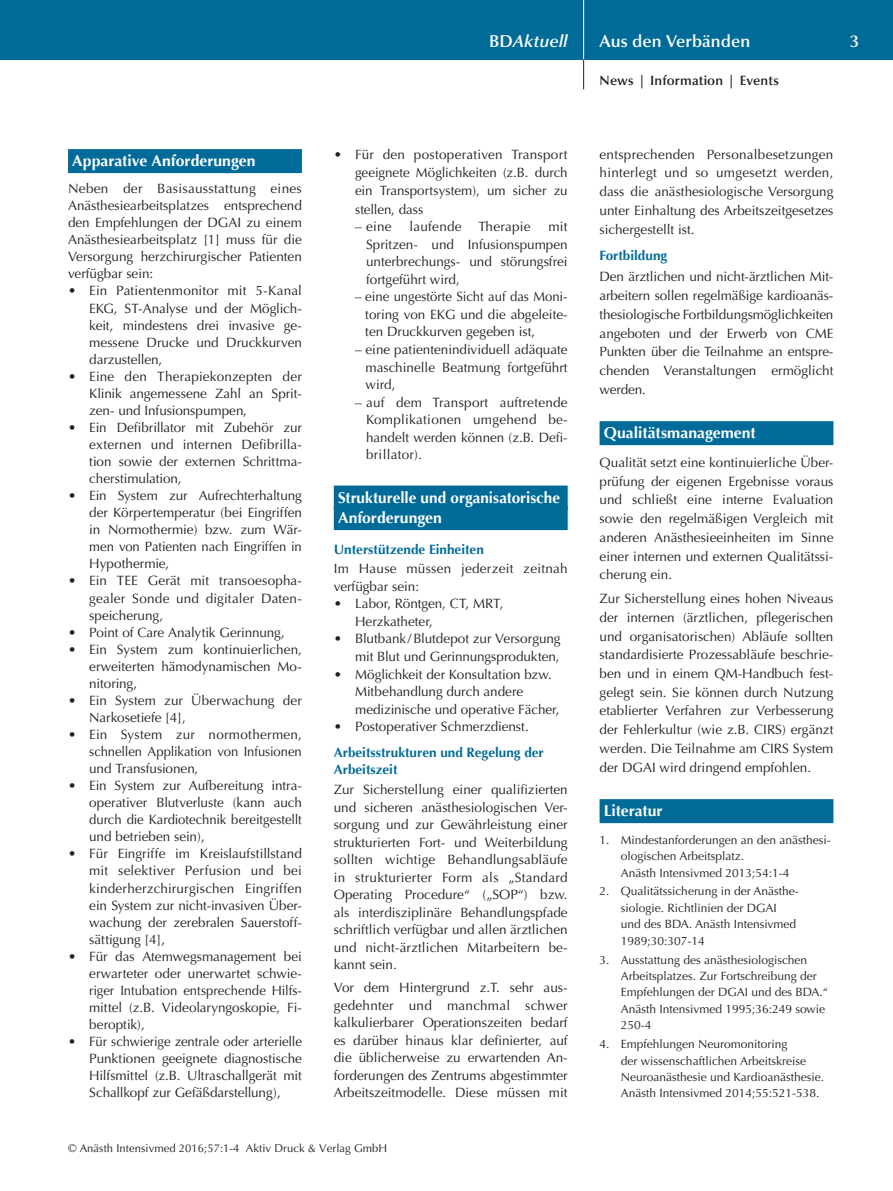
<style>
.page{position:relative;width:893px;height:1191px;background:#fff}
.page>*{position:absolute;margin:0;border:0;box-sizing:border-box;transform-origin:0 0}
.t1{font:600 17.25px "Optima";color:#fff}
.t2{font:italic 600 17.25px "Optima";letter-spacing:.005em;color:#fff}
.t3{font:700 15.75px/20.5px "Optima";color:#fff}
.t4{font:13.5px/17.1px "Optima";color:#231f20;text-align:justify}
.t5{font:700 13.5px/17.5px "Optima";color:#006b98}
.t6{font:13.5px/17.5px "Optima";letter-spacing:.02em;color:#231f20}
.t7{font:600 13.5px "Optima";letter-spacing:.01em;color:#231f20}
.t8{font:12px/16.5px "Optima";color:#231f20}
.t9{font:11.25px "Optima";letter-spacing:.005em;color:#231f20}
.s1{font-style:normal}
</style>
<div class="page">
<div style="left:0;top:0;width:893px;height:60px;background:#006b98"></div>
<hr style="left:583px;top:0;width:1px;height:60px;background:#fff">
<svg style="left:583px;top:60px;width:1px;height:29px"></svg>
<div style="left:68px;top:149px;width:234px;height:24px;background:#006b98"></div>
<div style="left:334px;top:485px;width:234px;height:24px;background:#006b98"></div>
<div style="left:334px;top:506px;width:234px;height:24px;background:#006b98"></div>
<div style="left:600px;top:421px;width:233px;height:24px;background:#006b98"></div>
<div style="left:600px;top:799px;width:233px;height:24px;background:#006b98"></div>
<p class="t3" style="left:72px;top:151px;width:185px">Apparative Anforderungen</p>
<p class="t4" style="left:68px;top:180px;width:235px">Neben der Basisausstattung eines Anästhesiearbeitsplatzes entsprechend den Empfehlungen der DGAI zu einem Anästhesiearbeitsplatz [1] muss für die Versorgung herzchirurgischer Patienten verfügbar sein:</p>
<p class="t4" style="left:89px;top:282px;width:214px;text-indent:-21px">• Ein Patientenmonitor mit 5-Kanal EKG, ST-Analyse und der Möglich&shy;keit, mindestens drei invasive ge&shy;messene Drucke und Druckkurven darzustellen,</p>
<p class="t4" style="left:89px;top:368px;width:214px;text-indent:-21px">• Eine den Therapiekonzepten der Klinik angemessene Zahl an Sprit&shy;zen- und Infusionspumpen,</p>
<p class="t4" style="left:89px;top:419px;width:214px;text-indent:-21px">• Ein Defibrillator mit Zubehör zur externen und internen Defibrilla&shy;tion sowie der externen Schrittma&shy;cherstimulation,</p>
<p class="t4" style="left:89px;top:487px;width:214px;text-indent:-21px">• Ein System zur Aufrechterhaltung der Körpertemperatur (bei Eingriffen in Normothermie) bzw. zum Wär&shy;men von Patienten nach Eingriffen in Hypothermie,</p>
<p class="t4" style="left:89px;top:572px;width:214px;text-indent:-21px">• Ein TEE Gerät mit transoesopha&shy;gealer Sonde und digitaler Daten&shy;speicherung,</p>
<p class="t4" style="left:68px;top:623px;width:218px">• Point of Care Analytik Gerinnung,</p>
<p class="t4" style="left:89px;top:641px;width:214px;text-indent:-21px">• Ein System zum kontinuierlichen, erweiterten hämodynamischen Mo&shy;nitoring,</p>
<p class="t4" style="left:89px;top:692px;width:214px;text-indent:-21px">• Ein System zur Überwachung der<br>Narkosetiefe [4],</p>
<p class="t4" style="left:89px;top:726px;width:214px;text-indent:-21px">• Ein System zur normothermen, schnellen Applikation von Infusionen und Transfusionen,</p>
<p class="t4" style="left:89px;top:777px;width:214px;text-indent:-21px">• Ein System zur Aufbereitung intra&shy;operativer Blutverluste (kann auch durch die Kardiotechnik bereitgestellt und betrieben sein),</p>
<p class="t4" style="left:89px;top:845px;width:214px;text-indent:-21px">• Für Eingriffe im Kreislaufstillstand mit selektiver Perfusion und bei kinderherzchirurgischen Eingriffen ein System zur nicht-invasiven Über&shy;wachung der zerebralen Sauerstoff&shy;sättigung [4],</p>
<p class="t4" style="left:89px;top:947px;width:214px;text-indent:-21px">• Für das Atemwegsmanagement bei erwarteter oder unerwartet schwie&shy;riger Intubation entsprechende Hilfs&shy;mittel (z.B. Videolaryngoskopie, Fi&shy;beroptik),</p>
<p class="t4" style="left:89px;top:1033px;width:214px;text-indent:-21px">• Für schwierige zentrale oder arterielle Punktionen geeignete diagnostische Hilfsmittel (z.B. Ultraschallgerät mit Schallkopf zur Gefäßdarstellung),</p>
<p class="t2" style="left:489px;top:31px;width:80px"><span class="s1">BD</span>Aktuell</p>
<p class="t1" style="left:600px;top:31px;width:152px">Aus den Verbänden</p>
<p class="t1" style="left:850px;top:31px;width:10px">3</p>
<p class="t7" style="left:600px;top:73px;width:181px">News | Information | Events</p>
<p class="t4" style="left:355px;top:145px;width:214px;line-height:18.3px;text-indent:-21px">• Für den postoperativen Transport geeignete Möglichkeiten (z.B. durch ein Transportsystem), um sicher zu stellen, dass</p>
<p class="t4" style="left:355px;top:218px;width:38px">– eine</p>
<p class="t6" style="left:409px;top:218px;width:123px">laufende Therapie</p>
<p class="t4" style="left:366px;top:218px;width:203px;line-height:17.5px;text-indent:182px">mit Spritzen- und Infusionspumpen unterbrechungs- und störungsfrei fortgeführt wird,</p>
<p class="t4" style="left:365px;top:288px;width:204px;line-height:17.5px;text-indent:-10px">– eine ungestörte Sicht auf das Moni&shy;toring von EKG und die abgeleite&shy;ten Druckkurven gegeben ist,</p>
<p class="t4" style="left:366px;top:341px;width:204px;line-height:17.5px;text-indent:-11px">– eine patientenindividuell adäquate maschinelle Beatmung fortgeführt wird,</p>
<p class="t4" style="left:366px;top:393px;width:203px;line-height:17.5px;text-indent:-11px">– auf dem Transport auftretende Komplikationen umgehend be&shy;handelt werden können (z.B. Defi&shy;brillator).</p>
<p class="t3" style="left:338px;top:487px;width:224px">Strukturelle und organisatorische<br>Anforderungen</p>
<p class="t5" style="left:334px;top:540px;width:152px">Unterstützende Einheiten</p>
<p class="t6" style="left:334px;top:560px;width:235px">Im Hause müssen jederzeit zeitnah verfügbar sein:</p>
<p class="t4" style="left:355px;top:595px;width:150px;line-height:17.5px;text-indent:-21px">• Labor, Röntgen, CT, MRT,<br>Herzkatheter,</p>
<p class="t4" style="left:334px;top:630px;width:228px;line-height:17.5px;text-align:right">• Blutbank/Blutdepot zur Versorgung mit Blut und Gerinnungsprodukten,</p>
<p class="t4" style="left:355px;top:665px;width:206px;line-height:17.5px;text-align:left;text-indent:-21px">• Möglichkeit der Konsultation bzw.<br>Mitbehandlung durch andere medizinische und operative Fächer,</p>
<p class="t4" style="left:334px;top:718px;width:196px">• Postoperativer Schmerzdienst.</p>
<p class="t5" style="left:334px;top:743px;width:212px">Arbeitsstrukturen und Regelung der<br>Arbeitszeit</p>
<p class="t4" style="left:334px;top:781px;width:235px;line-height:17.5px">Zur Sicherstellung einer qualifizierten und sicheren anästhesiologischen Ver&shy;sorgung und zur Gewährleistung einer strukturierten Fort- und Weiterbildung sollten wichtige Behandlungsabläufe in strukturierter Form als „Standard Operating Procedure“ („SOP“) bzw. als interdisziplinäre Behandlungspfade schriftlich verfügbar und allen ärztlichen und nicht-ärztlichen Mitarbeitern be&shy;kannt sein.</p>
<p class="t4" style="left:334px;top:979px;width:235px;line-height:17.5px">Vor dem Hintergrund z.T. sehr aus&shy;gedehnter und manchmal schwer kalkulierbarer Operationszeiten bedarf es darüber hinaus klar definierter, auf die üblicherweise zu erwartenden An&shy;forderungen des Zentrums abgestimmter Arbeitszeitmodelle. Diese müssen mit</p>
<p class="t4" style="left:600px;top:145px;width:235px;line-height:18.8px">entsprechenden Personalbesetzungen hinterlegt und so umgesetzt werden, dass die anästhesiologische Versorgung unter Einhaltung des Arbeitszeitgesetzes sichergestellt ist.</p>
<p class="t5" style="left:600px;top:247px;width:69px">Fortbildung</p>
<p class="t4" style="left:600px;top:267px;width:235px;line-height:18.8px">Den ärztlichen und nicht-ärztlichen Mit&shy;arbeitern sollen regelmäßige kardioanäs&shy;thesiologische Fortbildungsmöglichkeiten angeboten und der Erwerb von CME Punkten über die Teilnahme an entspre&shy;chenden Veranstaltungen ermöglicht werden.</p>
<p class="t3" style="left:604px;top:423px;width:153px">Qualitätsmanagement</p>
<p class="t4" style="left:600px;top:453px;width:235px;line-height:18.8px">Qualität setzt eine kontinuierliche Über&shy;prüfung der eigenen Ergebnisse voraus und schließt eine interne Evaluation sowie den regelmäßigen Vergleich mit anderen Anästhesieeinheiten im Sinne einer internen und externen Qualitätssi&shy;cherung ein.</p>
<p class="t4" style="left:600px;top:589px;width:235px;line-height:18.8px">Zur Sicherstellung eines hohen Niveaus der internen (ärztlichen, pflegerischen und organisatorischen) Abläufe sollten standardisierte Prozessabläufe beschrie&shy;ben und in einem QM-Handbuch fest&shy;gelegt sein. Sie können durch Nutzung etablierter Verfahren zur Verbesserung der Fehlerkultur (wie z.B. CIRS) ergänzt werden. Die Teilnahme am CIRS System der DGAI wird dringend empfohlen.</p>
<p class="t3" style="left:604px;top:801px;width:60px">Literatur</p>
<p class="t8" style="left:621px;top:831px;width:212px;text-indent:-21px">1. Mindestanforderungen an den anästhesi&shy;ologischen Arbeitsplatz.<br>Anästh Intensivmed 2013;54:1-4</p>
<p class="t8" style="left:621px;top:883px;width:179px;text-indent:-21px">2. Qualitätssicherung in der Anästhe&shy;siologie. Richtlinien der DGAI und des BDA. Anästh Intensivmed<br>1989;30:307-14</p>
<p class="t8" style="left:621px;top:951px;width:209px;text-indent:-21px">3. Ausstattung des anästhesiologischen<br>Arbeitsplatzes. Zur Fortschreibung der<br>Empfehlungen der DGAI und des BDA.“<br>Anästh Intensivmed 1995;36:249 sowie<br>250-4</p>
<p class="t8" style="left:621px;top:1036px;width:205px;text-indent:-21px">4. Empfehlungen Neuromonitoring<br>der wissenschaftlichen Arbeitskreise Neuroanästhesie und Kardioanästhesie.<br>Anästh Intensivmed 2014;55:521-538.</p>
<p class="t9" style="left:68px;top:1142px;width:321px">© Anästh Intensivmed 2016;57:1-4 Aktiv Druck &amp; Verlag GmbH</p>
</div>
